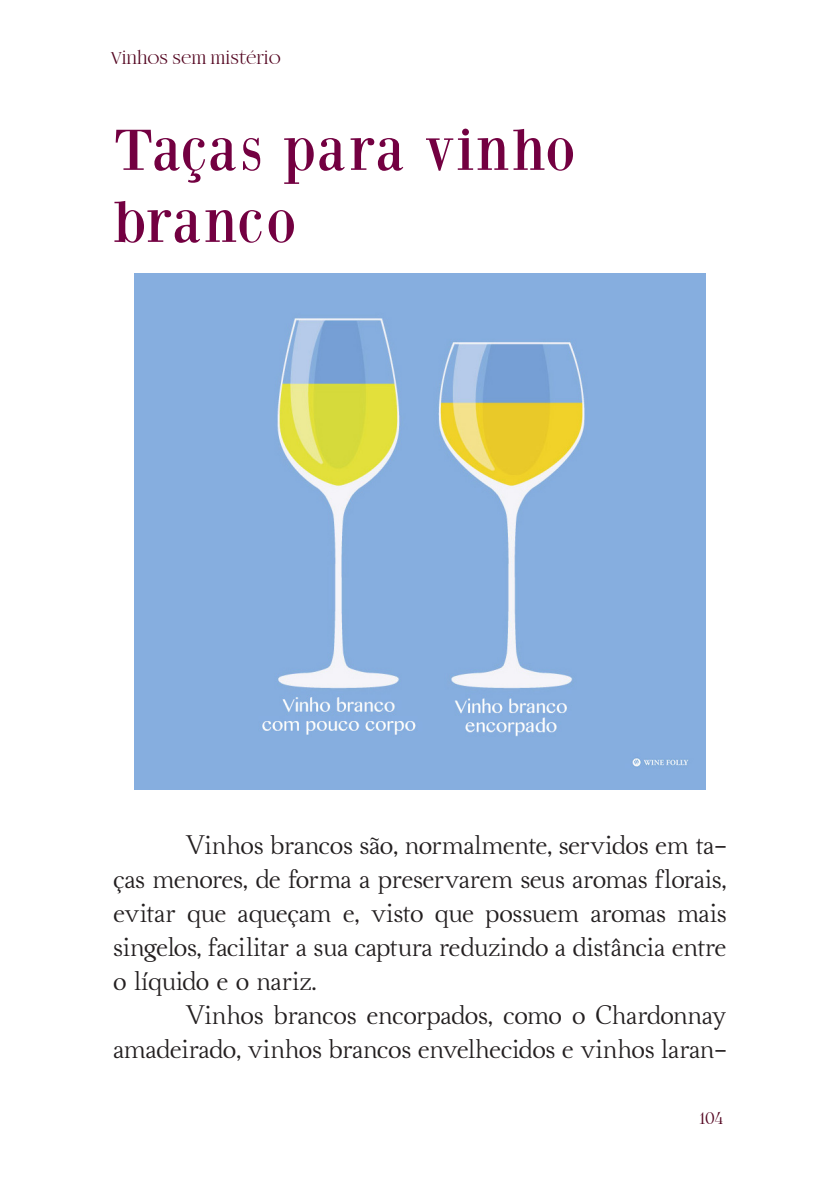
<style>
.page{position:relative;width:840px;height:1191px;background:#fff}
.page>*{position:absolute;margin:0;border:0;box-sizing:border-box;transform-origin:0 0}
.t1{font:60px/72px "Bodoni XT";color:#730041}
.t2{font:24px/34px "Ahellya";letter-spacing:.01em;color:#231f20;text-align:justify}
.t3{font:20px "Fogtwo No 5";color:#540621}
</style>
<div class="page">
<img style="left:134px;top:273px;width:571px;height:516px">
<p class="t3" style="left:111px;top:48px;width:171px">Vinhos sem mistério</p>
<h1 class="t1" style="left:113px;top:113px;width:463px">Taças para vinho branco</h1>
<p class="t2" style="left:113px;top:827px;width:614px;text-indent:72px">Vinhos brancos são, normalmente, servidos em ta&shy;ças menores, de forma a preservarem seus aromas florais, evitar que aqueçam e, visto que possuem aromas mais singelos, facilitar a sua captura reduzindo a distância entre o líquido e o nariz.</p>
<p class="t2" style="left:113px;top:997px;width:614px;text-align:right">Vinhos brancos encorpados, como o Chardonnay amadeirado, vinhos brancos envelhecidos e vinhos laran-</p>
<p class="t3" style="left:699px;top:1108px;width:25px">104</p>
</div>
